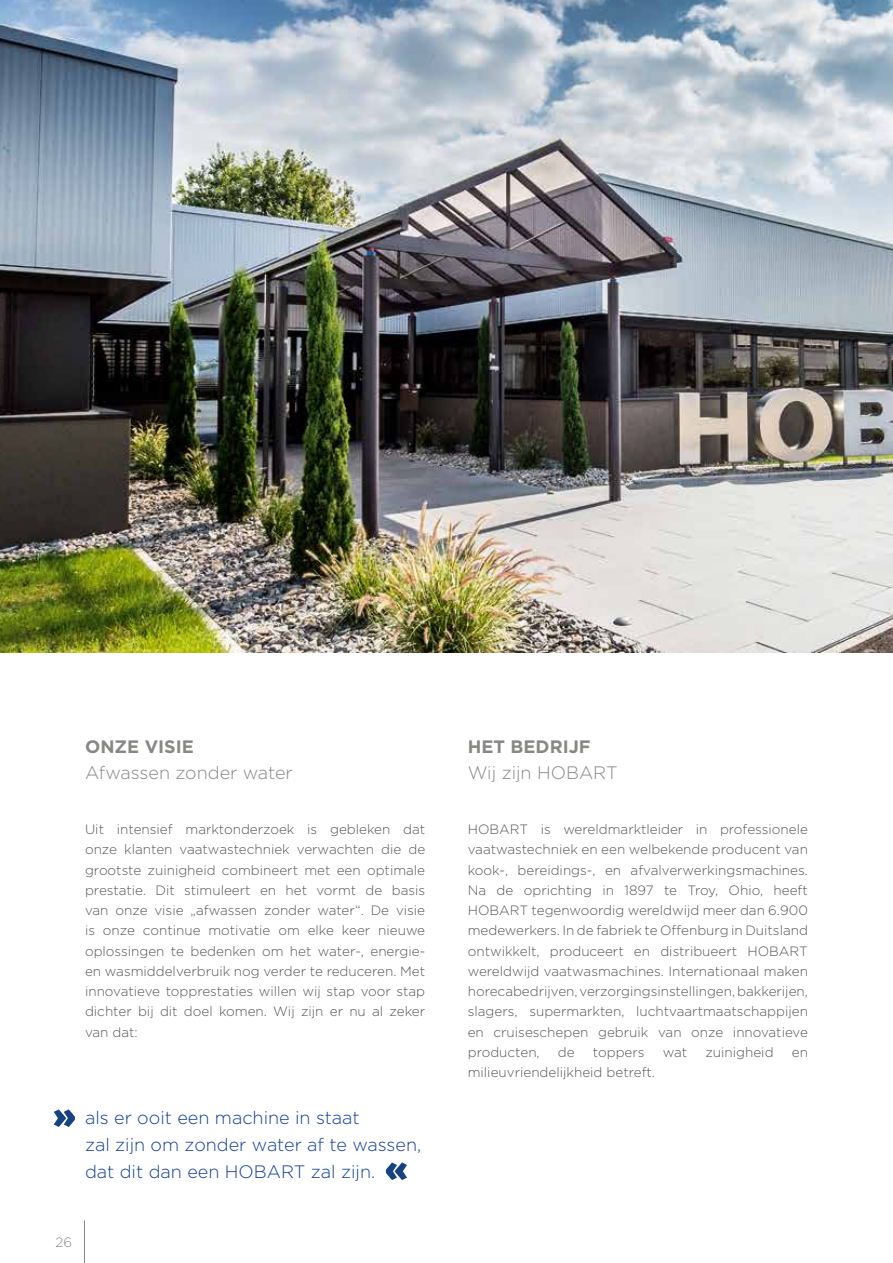
<style>
.page{position:relative;width:893px;height:1263px;background:#fff}
.page>*{position:absolute;margin:0;border:0;box-sizing:border-box;transform-origin:0 0}
.t1{font:300 18px/27px "Gotham";color:#134094}
.t2{font:300 18px "Gotham";color:#878786}
.t3{font:700 18px "Gotham";color:#878786}
.t4{font:300 13.5px/20.2px "Gotham";color:#565656;text-align:justify}
.t5{font:300 13.5px "Gotham";color:#878786}
</style>
<div class="page">
<hr style="left:84px;top:1220px;width:1px;height:43px;background:#878786">
<img style="left:0;top:0;width:893px;height:652px">
<svg style="left:54px;top:1109px;width:21px;height:18px"></svg>
<svg style="left:386px;top:1162px;width:21px;height:18px"></svg>
<h1 class="t3" style="left:85px;top:735px;width:110px">ONZE VISIE</h1>
<h1 class="t2" style="left:85px;top:761px;width:209px">Afwassen zonder water</h1>
<p class="t4" style="left:85px;top:819px;width:342px">Uit intensief marktonderzoek is gebleken dat onze klanten vaatwastechniek verwachten die de grootste zuinigheid combineert met een optimale prestatie. Dit stimuleert en het vormt de basis van onze visie „afwassen zonder water“. De visie is onze continue motivatie om elke keer nieuwe oplossingen te bedenken om het water-, energie&shy;en wasmiddelverbruik nog verder te reduceren. Met innovatieve topprestaties willen wij stap voor stap dichter bij dit doel komen. Wij zijn er nu al zeker van dat:</p>
<h1 class="t1" style="left:85px;top:1104px;width:338px">als er ooit een machine in staat<br>zal zijn om zonder water af te wassen, dat dit dan een HOBART zal zijn.</h1>
<p class="t5" style="left:56px;top:1234px;width:18px">26</p>
<h1 class="t3" style="left:468px;top:735px;width:124px">HET BEDRIJF</h1>
<h1 class="t2" style="left:468px;top:761px;width:151px">Wij zijn HOBART</h1>
<p class="t4" style="left:468px;top:819px;width:342px">HOBART is wereldmarktleider in professionele vaatwastechniek en een welbekende producent van kook-, bereidings-, en afvalverwerkingsmachines.<br>Na de oprichting in 1897 te Troy, Ohio, heeft HOBART tegenwoordig wereldwijd meer dan 6.900 medewerkers. In de fabriek te Offenburg in Duitsland ontwikkelt, produceert en distribueert HOBART wereldwijd vaatwasmachines. Internationaal maken horecabedrijven, verzorgingsinstellingen, bakkerijen, slagers, supermarkten, luchtvaartmaatschappijen en cruiseschepen gebruik van onze innovatieve producten,</p>
<p class="t4" style="left:558px;top:1042px;width:18px">de</p>
<p class="t4" style="left:593px;top:1042px;width:53px">toppers</p>
<p class="t4" style="left:663px;top:1042px;width:26px">wat</p>
<p class="t4" style="left:705px;top:1042px;width:70px">zuinigheid</p>
<p class="t4" style="left:792px;top:1042px;width:18px">en</p>
<p class="t4" style="left:468px;top:1062px;width:189px">milieuvriendelijkheid betreft.</p>
</div>
